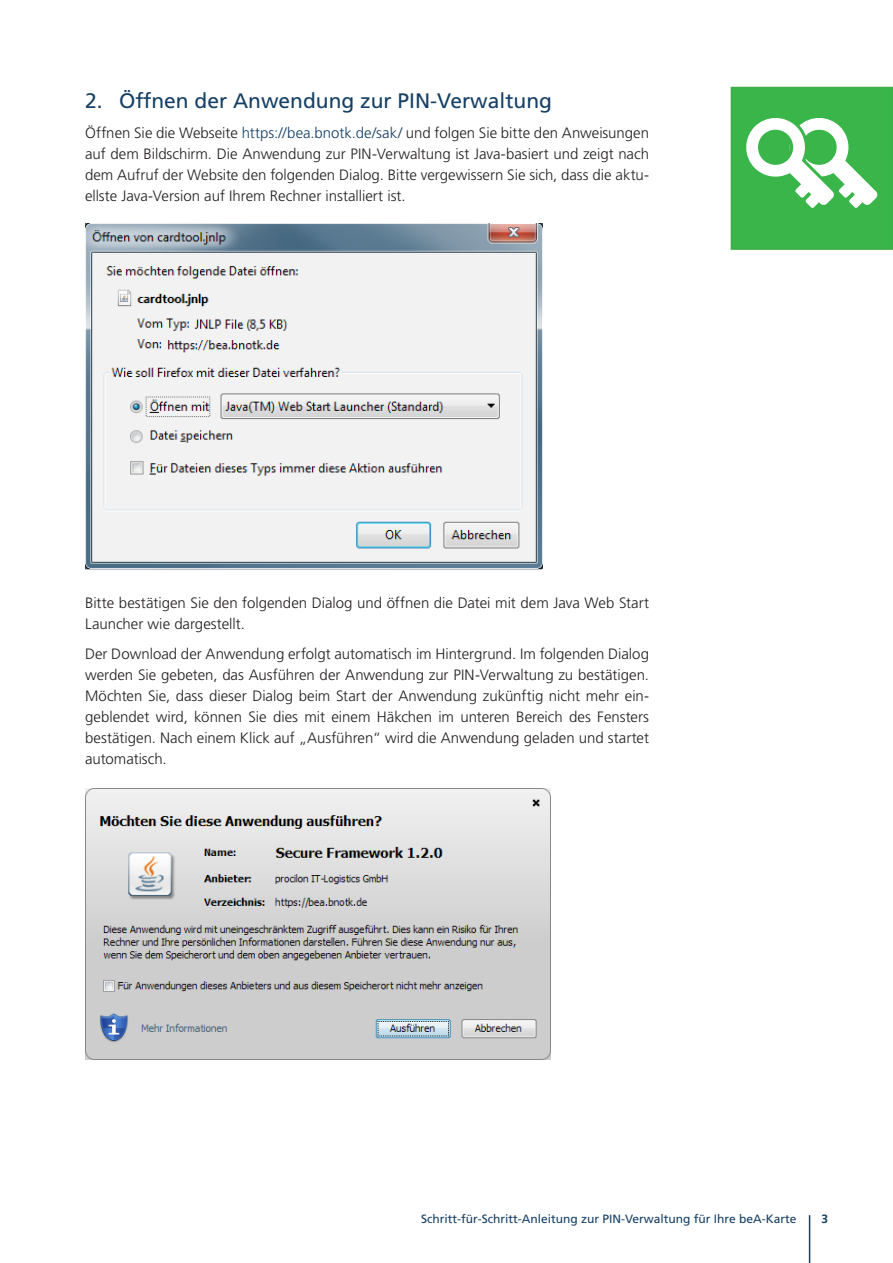
<style>
.page{position:relative;width:893px;height:1263px;background:#fff}
.page>*{position:absolute;margin:0;border:0;box-sizing:border-box;transform-origin:0 0}
.Frage{font:21px "Frutiger LT Pro";color:#153f64}
.Antwort{font:300 15px/21px "Frutiger LT Pro";color:#231f20;text-align:justify}
.t1{font:12px "Frutiger LT Pro";color:#153f64}
.t2{font:700 12px "Frutiger LT Pro";color:#153f64}
.s1{color:#153f64}
</style>
<div class="page">
<hr style="left:809px;top:1215px;width:1px;height:48px;background:#153f64">
<div style="left:731px;top:88px;width:162px;height:161px;background:#3ab54a"></div>
<div style="left:731px;top:87px;width:162px;height:163px;border:2px solid #40ae49"></div>
<svg style="left:746px;top:118px;width:132px;height:90px"></svg>
<img style="left:86px;top:223px;width:456px;height:345px">
<img style="left:85px;top:788px;width:466px;height:271px">
<p class="Frage" style="left:85px;top:89px;width:468px">2. Öffnen der Anwendung zur PIN-Verwaltung</p>
<p class="Antwort" style="left:85px;top:122px;width:566px">Öffnen Sie die Webseite <span class="s1">https://bea.bnotk.de/sak/</span> und folgen Sie bitte den Anweisungen auf dem Bildschirm. Die Anwendung zur PIN-Verwaltung ist Java-basiert und zeigt nach dem Aufruf der Website den folgenden Dialog. Bitte vergewissern Sie sich, dass die aktu&shy;ellste Java-Version auf Ihrem Rechner installiert ist.</p>
<p class="Antwort" style="left:85px;top:593px;width:565px">Bitte bestätigen Sie den folgenden Dialog und öffnen die Datei mit dem Java Web Start<br>Launcher wie dargestellt.</p>
<p class="Antwort" style="left:85px;top:643px;width:566px">Der Download der Anwendung erfolgt automatisch im Hintergrund. Im folgenden Dialog werden Sie gebeten, das Ausführen der Anwendung zur PIN-Verwaltung zu bestätigen.<br>Möchten Sie, dass dieser Dialog beim Start der Anwendung zukünftig nicht mehr ein&shy;geblendet wird, können Sie dies mit einem Häkchen im unteren Bereich des Fensters bestätigen. Nach einem Klick auf „Ausführen“ wird die Anwendung geladen und startet automatisch.</p>
<p class="t1" style="left:421px;top:1211px;width:377px">Schritt-für-Schritt-Anleitung zur PIN-Verwaltung für Ihre beA-Karte</p>
<p class="t2" style="left:821px;top:1211px;width:8px">3</p>
</div>
